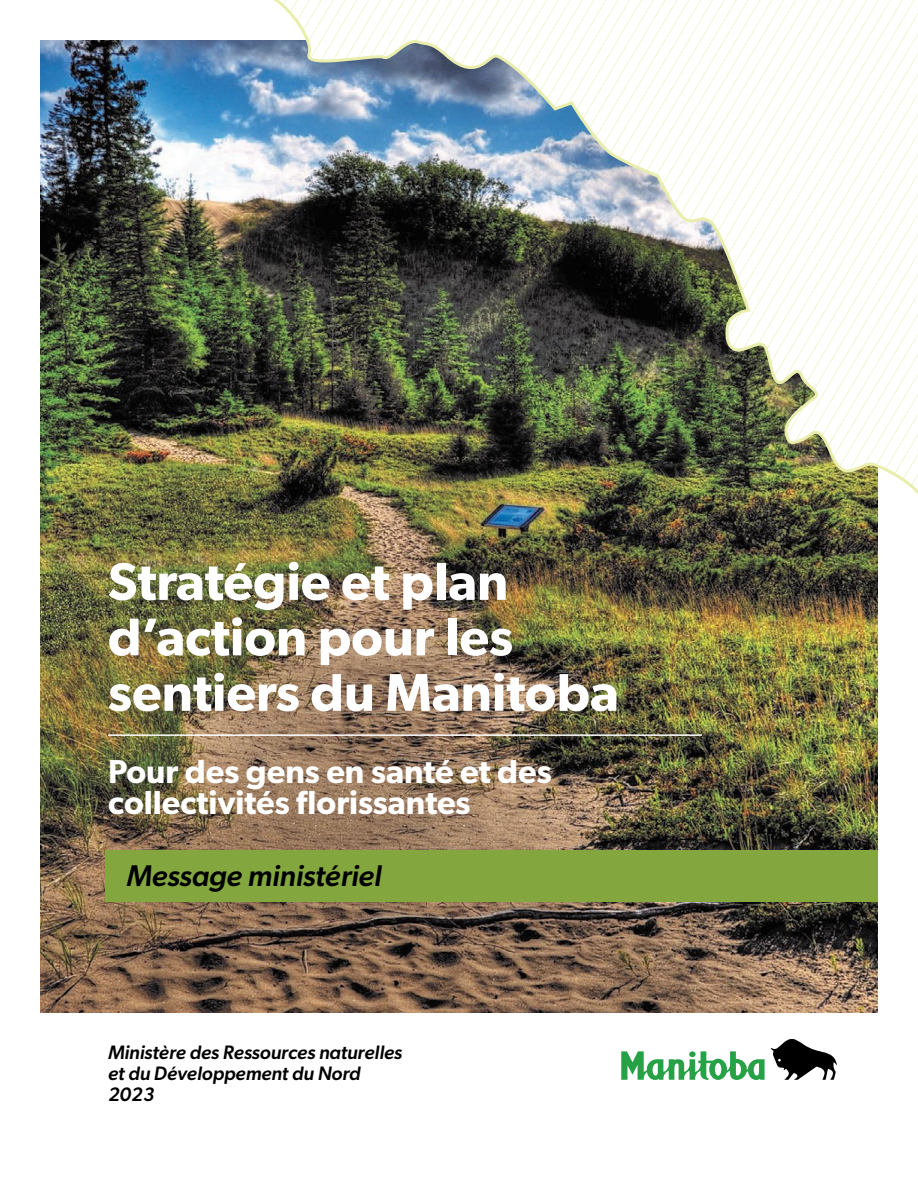
<style>
.page{position:relative;width:918px;height:1188px;background:#fff}
.page>*{position:absolute;margin:0;border:0;box-sizing:border-box;transform-origin:0 0}
.t1{font:600 53.25px/55.5px "Gibson";color:#fff}
.t2{font:600 33.3px/31.5px "Gibson";color:#fff}
.t3{font:italic 500 30px "Gibson";color:#000}
.t4{font:italic 500 19.5px/21px "Gibson";color:#000}
</style>
<div class="page">
<img style="left:40px;top:40px;width:838px;height:972px">
<svg style="left:621px;top:1039px;width:216px;height:41px"></svg>
<div style="left:689px;top:1051px;width:7px;height:6px;background:#26a146;border-radius:50%"></div>
<img style="left:49px;top:0;width:869px;height:551px">
<div style="left:105px;top:850px;width:773px;height:52px;background:#84a63e"></div>
<hr style="left:109px;top:734px;width:592px;height:2px;background:#fff">
<p class="t1" style="left:108px;top:553px;width:512px">Stratégie et plan d’action pour les sentiers du Manitoba</p>
<p class="t2" style="left:108px;top:755px;width:445px">Pour des gens en santé et des collectivités florissantes</p>
<h3 class="t3" style="left:126px;top:857px;width:257px">Message ministériel</h3>
<p class="t4" style="left:108px;top:1041px;width:296px">Ministère des Ressources naturelles et du Développement du Nord</p>
<p class="t4" style="left:108px;top:1083px;width:48px">2023</p>
</div>
